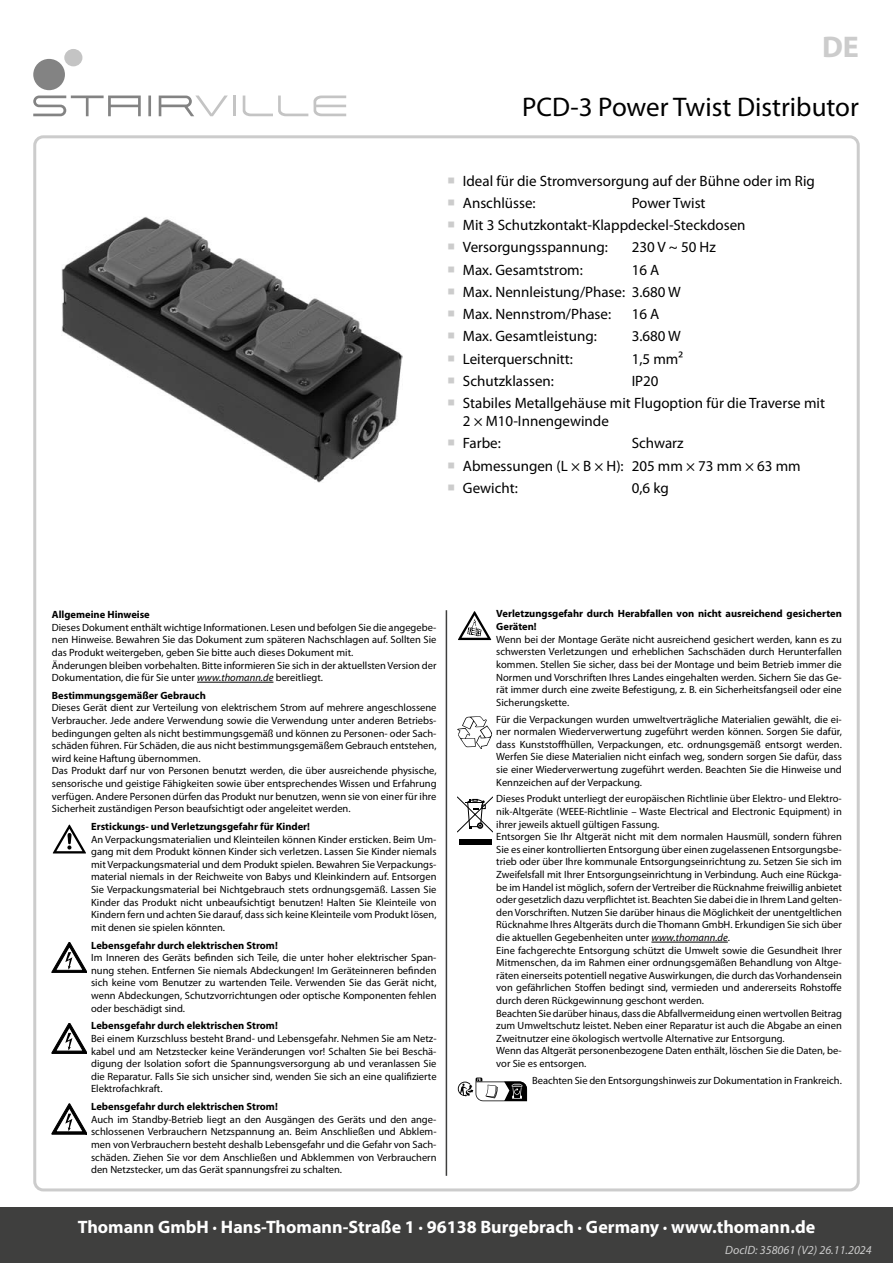
<style>
.page{position:relative;width:893px;height:1263px;background:#fff}
.page>*{position:absolute;margin:0;border:0;box-sizing:border-box;transform-origin:0 0}
.t1{font:700 30px "Myriad Pro";color:#ccc}
.t2{font:27px "Myriad Pro";color:#000}
.t3{font:700 18px "Myriad Pro";color:#fff}
.t4{font:15px/22.2px "Myriad Pro";color:#000}
.t5{font:italic 12px "Myriad Pro";color:#ccc}
.t6{font:10.5px/12.6px "Myriad Pro";color:#000;text-align:justify}
.t7{font:700 10.5px/13.5px "Myriad Pro";color:#000}
.s1{font-style:italic}
</style>
<div class="page">
<div style="left:0;top:1208px;width:893px;height:55px;background:#3f3f3e"></div>
<div style="left:64px;top:49px;width:18px;height:17px;background:#c4c4c4;border-radius:50%"></div>
<div style="left:33px;top:59px;width:32px;height:31px;background:#838383;border-radius:50%"></div>
<svg style="left:148px;top:96px;width:3px;height:20px"></svg>
<hr style="left:234px;top:96px;width:2px;height:20px;background:#c4c4c4">
<svg style="left:243px;top:96px;width:103px;height:20px"></svg>
<svg style="left:33px;top:96px;width:108px;height:20px"></svg>
<svg style="left:159px;top:96px;width:68px;height:20px"></svg>
<hr style="left:197px;top:682px;width:76px;height:1px;background:#000">
<svg style="left:52px;top:824px;width:34px;height:30px"></svg>
<svg style="left:52px;top:942px;width:35px;height:31px"></svg>
<svg style="left:52px;top:1023px;width:35px;height:30px"></svg>
<svg style="left:52px;top:1104px;width:35px;height:30px"></svg>
<hr style="left:651px;top:942px;width:77px;height:1px;background:#000">
<svg style="left:458px;top:611px;width:34px;height:30px"></svg>
<svg style="left:457px;top:716px;width:35px;height:33px"></svg>
<div style="left:459px;top:839px;width:32px;height:5px;background:#000"></div>
<svg style="left:457px;top:797px;width:35px;height:36px"></svg>
<svg style="left:457px;top:1087px;width:71px;height:14px"></svg>
<svg style="left:458px;top:1078px;width:69px;height:23px"></svg>
<hr style="left:446px;top:610px;width:1px;height:566px;background:#3f3f3e">
<img style="left:62px;top:217px;width:340px;height:266px">
<h1 class="t1" style="left:822px;top:27px;width:38px">DE</h1>
<h2 class="t2" style="left:522px;top:91px;width:338px">PCD-3 Power Twist Distributor</h2>
<h3 class="t4" style="left:463px;top:169px;width:353px">Ideal für die Stromversorgung auf der Bühne oder im Rig<br>Anschlüsse:</h3>
<h3 class="t4" style="left:463px;top:191px;width:284px;text-indent:169px">Power Twist<br>Mit 3 Schutzkontakt-Klappdeckel-Steckdosen<br>Versorgungsspannung:</h3>
<h3 class="t4" style="left:632px;top:236px;width:86px">230 V ~ 50 Hz</h3>
<h3 class="t4" style="left:463px;top:258px;width:121px">Max. Gesamtstrom:</h3>
<h3 class="t4" style="left:463px;top:258px;width:219px;text-indent:169px">16 A<br>Max. Nennleistung/Phase: 3.680 W<br>Max. Nennstrom/Phase:</h3>
<h3 class="t4" style="left:632px;top:303px;width:29px">16 A</h3>
<h3 class="t4" style="left:463px;top:325px;width:136px">Max. Gesamtleistung:</h3>
<h3 class="t4" style="left:632px;top:325px;width:51px">3.680 W</h3>
<h3 class="t4" style="left:463px;top:347px;width:112px">Leiterquerschnitt:</h3>
<h3 class="t4" style="left:632px;top:347px;width:53px">1,5 mm²</h3>
<h3 class="t4" style="left:463px;top:369px;width:93px">Schutzklassen:</h3>
<h3 class="t4" style="left:463px;top:369px;width:364px;text-align:center">IP20<br>Stabiles Metallgehäuse mit Flugoption für die Traverse mit</h3>
<h3 class="t4" style="left:463px;top:410px;width:148px">2 × M10-Innengewinde<br>Farbe:</h3>
<h3 class="t4" style="left:463px;top:432px;width:339px;text-indent:169px">Schwarz<br>Abmessungen (L × B × H): 205 mm × 73 mm × 63 mm<br>Gewicht:</h3>
<h3 class="t4" style="left:632px;top:476px;width:39px">0,6 kg</h3>
<p class="t7" style="left:52px;top:607px;width:99px">Allgemeine Hinweise</p>
<p class="t6" style="left:52px;top:621px;width:386px;text-align:left">Dieses Dokument enthält wichtige Informationen. Lesen und befolgen Sie die angegebe&shy;nen Hinweise. Bewahren Sie das Dokument zum späteren Nachschlagen auf. Sollten Sie das Produkt weitergeben, geben Sie bitte auch dieses Dokument mit.<br>Änderungen bleiben vorbehalten. Bitte informieren Sie sich in der aktuellsten Version der Dokumentation, die für Sie unter <span class="s1">www.thomann.de</span> bereitliegt.</p>
<p class="t7" style="left:52px;top:688px;width:155px">Bestimmungsgemäßer Gebrauch</p>
<p class="t6" style="left:52px;top:701px;width:386px;text-align:left">Dieses Gerät dient zur Verteilung von elektrischem Strom auf mehrere angeschlossene Verbraucher. Jede andere Verwendung sowie die Verwendung unter anderen Betriebs&shy;bedingungen gelten als nicht bestimmungsgemäß und können zu Personen- oder Sach&shy;schäden führen. Für Schäden, die aus nicht bestimmungsgemäßem Gebrauch entstehen, wird keine Haftung übernommen.<br>Das Produkt darf nur von Personen benutzt werden, die über ausreichende physische, sensorische und geistige Fähigkeiten sowie über entsprechendes Wissen und Erfahrung verfügen. Andere Personen dürfen das Produkt nur benutzen, wenn sie von einer für ihre Sicherheit zuständigen Person beaufsichtigt oder angeleitet werden.</p>
<p class="t7" style="left:91px;top:819px;width:220px">Erstickungs- und Verletzungsgefahr für Kinder!</p>
<p class="t6" style="left:91px;top:833px;width:347px">An Verpackungsmaterialien und Kleinteilen können Kinder ersticken. Beim Um&shy;gang mit dem Produkt können Kinder sich verletzen. Lassen Sie Kinder niemals mit Verpackungsmaterial und dem Produkt spielen. Bewahren Sie Verpackungs&shy;material niemals in der Reichweite von Babys und Kleinkindern auf. Entsorgen Sie Verpackungsmaterial bei Nichtgebrauch stets ordnungsgemäß. Lassen Sie Kinder das Produkt nicht unbeaufsichtigt benutzen! Halten Sie Kleinteile von Kindern fern und achten Sie darauf, dass sich keine Kleinteile vom Produkt lösen, mit denen sie spielen könnten.</p>
<p class="t7" style="left:91px;top:938px;width:188px">Lebensgefahr durch elektrischen Strom!</p>
<p class="t6" style="left:91px;top:951px;width:347px">Im Inneren des Geräts befinden sich Teile, die unter hoher elektrischer Span&shy;nung stehen. Entfernen Sie niemals Abdeckungen! Im Geräteinneren befinden sich keine vom Benutzer zu wartenden Teile. Verwenden Sie das Gerät nicht, wenn Abdeckungen, Schutzvorrichtungen oder optische Komponenten fehlen oder beschädigt sind.</p>
<p class="t7" style="left:91px;top:1019px;width:188px">Lebensgefahr durch elektrischen Strom!</p>
<p class="t6" style="left:91px;top:1032px;width:347px">Bei einem Kurzschluss besteht Brand- und Lebensgefahr. Nehmen Sie am Netz&shy;kabel und am Netzstecker keine Veränderungen vor! Schalten Sie bei Beschä&shy;digung der Isolation sofort die Spannungsversorgung ab und veranlassen Sie die Reparatur. Falls Sie sich unsicher sind, wenden Sie sich an eine qualifizierte Elektrofachkraft.</p>
<p class="t7" style="left:91px;top:1099px;width:188px">Lebensgefahr durch elektrischen Strom!</p>
<p class="t6" style="left:91px;top:1113px;width:347px">Auch im Standby-Betrieb liegt an den Ausgängen des Geräts und den ange&shy;schlossenen Verbrauchern Netzspannung an. Beim Anschließen und Abklem&shy;men von Verbrauchern besteht deshalb Lebensgefahr und die Gefahr von Sach&shy;schäden. Ziehen Sie vor dem Anschließen und Abklemmen von Verbrauchern den Netzstecker, um das Gerät spannungsfrei zu schalten.</p>
<p class="t7" style="left:496px;top:606px;width:347px">Verletzungsgefahr durch Herabfallen von nicht ausreichend gesicherten<br>Geräten!</p>
<p class="t6" style="left:496px;top:633px;width:347px">Wenn bei der Montage Geräte nicht ausreichend gesichert werden, kann es zu schwersten Verletzungen und erheblichen Sachschäden durch Herunterfallen kommen. Stellen Sie sicher, dass bei der Montage und beim Betrieb immer die Normen und Vorschriften Ihres Landes eingehalten werden. Sichern Sie das Ge&shy;rät immer durch eine zweite Befestigung, z. B. ein Sicherheitsfangseil oder eine Sicherungskette.</p>
<p class="t6" style="left:496px;top:712px;width:347px">Für die Verpackungen wurden umweltverträgliche Materialien gewählt, die ei&shy;ner normalen Wiederverwertung zugeführt werden können. Sorgen Sie dafür, dass Kunststoffhüllen, Verpackungen, etc. ordnungsgemäß entsorgt werden.<br>Werfen Sie diese Materialien nicht einfach weg, sondern sorgen Sie dafür, dass sie einer Wiederverwertung zugeführt werden. Beachten Sie die Hinweise und Kennzeichen auf der Verpackung.</p>
<p class="t6" style="left:496px;top:792px;width:347px;text-align:left">Dieses Produkt unterliegt der europäischen Richtlinie über Elektro- und Elektro&shy;nik-Altgeräte (WEEE-Richtlinie – Waste Electrical and Electronic Equipment) in ihrer jeweils aktuell gültigen Fassung.<br>Entsorgen Sie Ihr Altgerät nicht mit dem normalen Hausmüll, sondern führen Sie es einer kontrollierten Entsorgung über einen zugelassenen Entsorgungsbe&shy;trieb oder über Ihre kommunale Entsorgungseinrichtung zu. Setzen Sie sich im Zweifelsfall mit Ihrer Entsorgungseinrichtung in Verbindung. Auch eine Rückga&shy;be im Handel ist möglich, sofern der Vertreiber die Rücknahme freiwillig anbietet oder gesetzlich dazu verpflichtet ist. Beachten Sie dabei die in Ihrem Land gelten&shy;den Vorschriften. Nutzen Sie darüber hinaus die Möglichkeit der unentgeltlichen Rücknahme Ihres Altgeräts durch die Thomann GmbH. Erkundigen Sie sich über die aktuellen Gegebenheiten unter <span class="s1">www.thomann.de</span>.<br>Eine fachgerechte Entsorgung schützt die Umwelt sowie die Gesundheit Ihrer Mitmenschen, da im Rahmen einer ordnungsgemäßen Behandlung von Altge&shy;räten einerseits potentiell negative Auswirkungen, die durch das Vorhandensein von gefährlichen Stoffen bedingt sind, vermieden und andererseits Rohstoffe durch deren Rückgewinnung geschont werden.<br>Beachten Sie darüber hinaus, dass die Abfallvermeidung einen wertvollen Beitrag zum Umweltschutz leistet. Neben einer Reparatur ist auch die Abgabe an einen Zweitnutzer eine ökologisch wertvolle Alternative zur Entsorgung.<br>Wenn das Altgerät personenbezogene Daten enthält, löschen Sie die Daten, be&shy;vor Sie es entsorgen.</p>
<p class="t6" style="left:532px;top:1074px;width:311px">Beachten Sie den Entsorgungshinweis zur Dokumentation in Frankreich.</p>
<h3 class="t3" style="left:78px;top:1215px;width:739px">Thomann GmbH · Hans-Thomann-Straße 1 · 96138 Burgebrach · Germany · www.thomann.de</h3>
<p class="t5" style="left:725px;top:1243px;width:148px">DocID: 358061 (V2) 26.11.2024</p>
</div>
